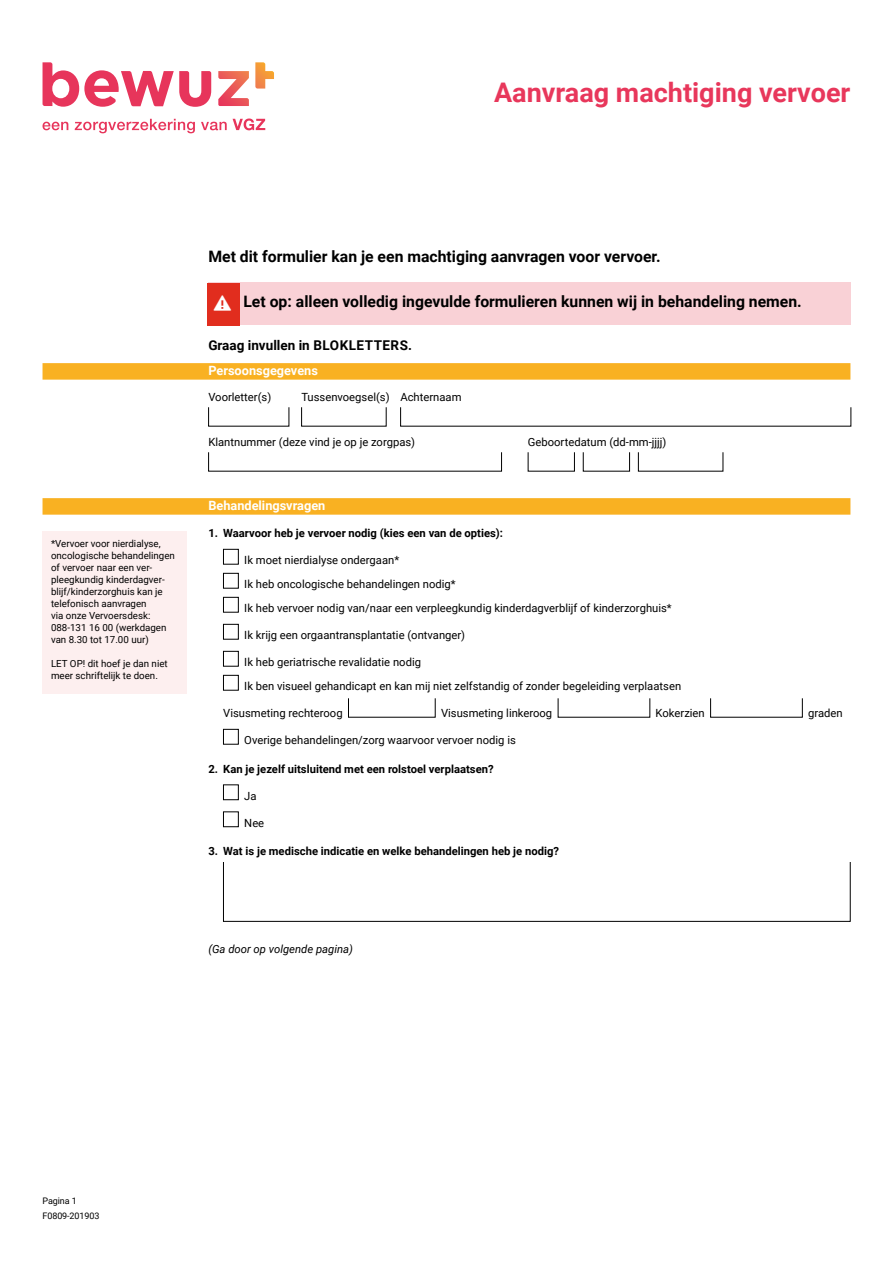
<style>
.page{position:relative;width:893px;height:1263px;background:#fff}
.page>*{position:absolute;margin:0;border:0;box-sizing:border-box;transform-origin:0 0}
.t1{font:700 27px "Roboto";color:#e8375b}
.t2{font:700 15.75px "Roboto";color:#000}
.t3{font:700 13.5px "Roboto";color:#000}
.t4{font:700 12.75px "Roboto";color:#fff}
.t5{font:11.25px/24px "Roboto";color:#000}
.t6{font:700 11.25px "Roboto";color:#000}
.t7{font:italic 11.25px "Roboto";color:#000}
.t8{font:9.75px/12px "Roboto";color:#000}
.t9{font:9px/15px "Roboto";letter-spacing:-.01em;color:#000}
</style>
<div class="page">
<div style="left:43px;top:531px;width:144px;height:162px;background:#fdefef"></div>
<div style="left:43px;top:363px;width:807px;height:17px;background:#f9b122"></div>
<div style="left:43px;top:498px;width:807px;height:17px;background:#f9b122"></div>
<div style="left:208px;top:283px;width:642px;height:42px;background:#f9d1d6"></div>
<div style="left:223px;top:549px;width:16px;height:15px;border:1px solid #000"></div>
<div style="left:223px;top:573px;width:16px;height:15px;border:1px solid #000"></div>
<div style="left:223px;top:597px;width:16px;height:15px;border:1px solid #000"></div>
<div style="left:223px;top:624px;width:16px;height:15px;border:1px solid #000"></div>
<div style="left:223px;top:651px;width:16px;height:15px;border:1px solid #000"></div>
<div style="left:223px;top:675px;width:16px;height:15px;border:1px solid #000"></div>
<div style="left:223px;top:729px;width:16px;height:15px;border:1px solid #000"></div>
<div style="left:223px;top:785px;width:16px;height:15px;border:1px solid #000"></div>
<div style="left:223px;top:812px;width:16px;height:15px;border:1px solid #000"></div>
<div style="left:207px;top:283px;width:32px;height:42px;background:#e12d1e"></div>
<svg style="left:43px;top:122px;width:25px;height:8px"></svg>
<svg style="left:75px;top:119px;width:120px;height:14px"></svg>
<svg style="left:201px;top:122px;width:26px;height:8px"></svg>
<svg style="left:233px;top:118px;width:32px;height:12px"></svg>
<svg style="left:43px;top:62px;width:168px;height:45px"></svg>
<svg style="left:218px;top:62px;width:56px;height:44px"></svg>
<h1 class="t1" style="left:494px;top:74px;width:358px">Aanvraag machtiging vervoer</h1>
<p class="t8" style="left:51px;top:537px;width:125px">*Vervoer voor nierdialyse, oncologische behandelingen of vervoer naar een ver&shy;pleegkundig kinderdagver&shy;blijf/kinderzorghuis kan je telefonisch aanvragen<br>via onze Vervoersdesk:<br>088-131 16 00 (werkdagen van 8.30 tot 17.00 uur)</p>
<p class="t8" style="left:51px;top:657px;width:118px">LET OP! dit hoef je dan niet meer schriftelijk te doen.</p>
<h2 class="t2" style="left:208px;top:245px;width:454px">Met dit formulier kan je een machtiging aanvragen voor vervoer.</h2>
<h2 class="t2" style="left:243px;top:290px;width:560px">Let op: alleen volledig ingevulde formulieren kunnen wij in behandeling nemen.</h2>
<p class="t3" style="left:208px;top:336px;width:205px">Graag invullen in BLOKLETTERS.</p>
<p class="t4" style="left:208px;top:362px;width:111px">Persoonsgegevens</p>
<p class="t5" style="left:208px;top:384px;width:64px">Voorletter(s)</p>
<p class="t5" style="left:301px;top:384px;width:162px">Tussenvoegsel(s) Achternaam</p>
<p class="t5" style="left:208px;top:429px;width:208px">Klantnummer (deze vind je op je zorgpas)</p>
<p class="t5" style="left:528px;top:429px;width:140px">Geboortedatum (dd-mm-jjjj)</p>
<p class="t4" style="left:208px;top:497px;width:119px">Behandelingsvragen</p>
<p class="t6" style="left:208px;top:525px;width:296px">1. Waarvoor heb je vervoer nodig (kies een van de opties):</p>
<p class="t5" style="left:244px;top:548px;width:429px">Ik moet nierdialyse ondergaan*<br>Ik heb oncologische behandelingen nodig*<br>Ik heb vervoer nodig van/naar een verpleegkundig kinderdagverblijf of kinderzorghuis*</p>
<p class="t5" style="left:244px;top:623px;width:222px">Ik krijg een orgaantransplantatie (ontvanger)</p>
<p class="t5" style="left:244px;top:650px;width:438px">Ik heb geriatrische revalidatie nodig<br>Ik ben visueel gehandicapt en kan mij niet zelfstandig of zonder begeleiding verplaatsen</p>
<p class="t5" style="left:223px;top:701px;width:121px">Visusmeting rechteroog</p>
<p class="t5" style="left:441px;top:701px;width:113px">Visusmeting linkeroog</p>
<p class="t5" style="left:656px;top:701px;width:51px">Kokerzien</p>
<p class="t5" style="left:808px;top:701px;width:36px">graden</p>
<p class="t5" style="left:244px;top:728px;width:273px">Overige behandelingen/zorg waarvoor vervoer nodig is</p>
<p class="t6" style="left:208px;top:761px;width:287px">2. Kan je jezelf uitsluitend met een rolstoel verplaatsen?</p>
<p class="t5" style="left:244px;top:783px;width:14px">Ja</p>
<p class="t5" style="left:244px;top:810px;width:21px">Nee</p>
<p class="t6" style="left:208px;top:843px;width:352px">3. Wat is je medische indicatie en welke behandelingen heb je nodig?</p>
<p class="t7" style="left:208px;top:941px;width:146px">(Ga door op volgende pagina)</p>
<p class="t9" style="left:43px;top:1193px;width:59px">Pagina 1<br>F0809-201903</p>
</div>
